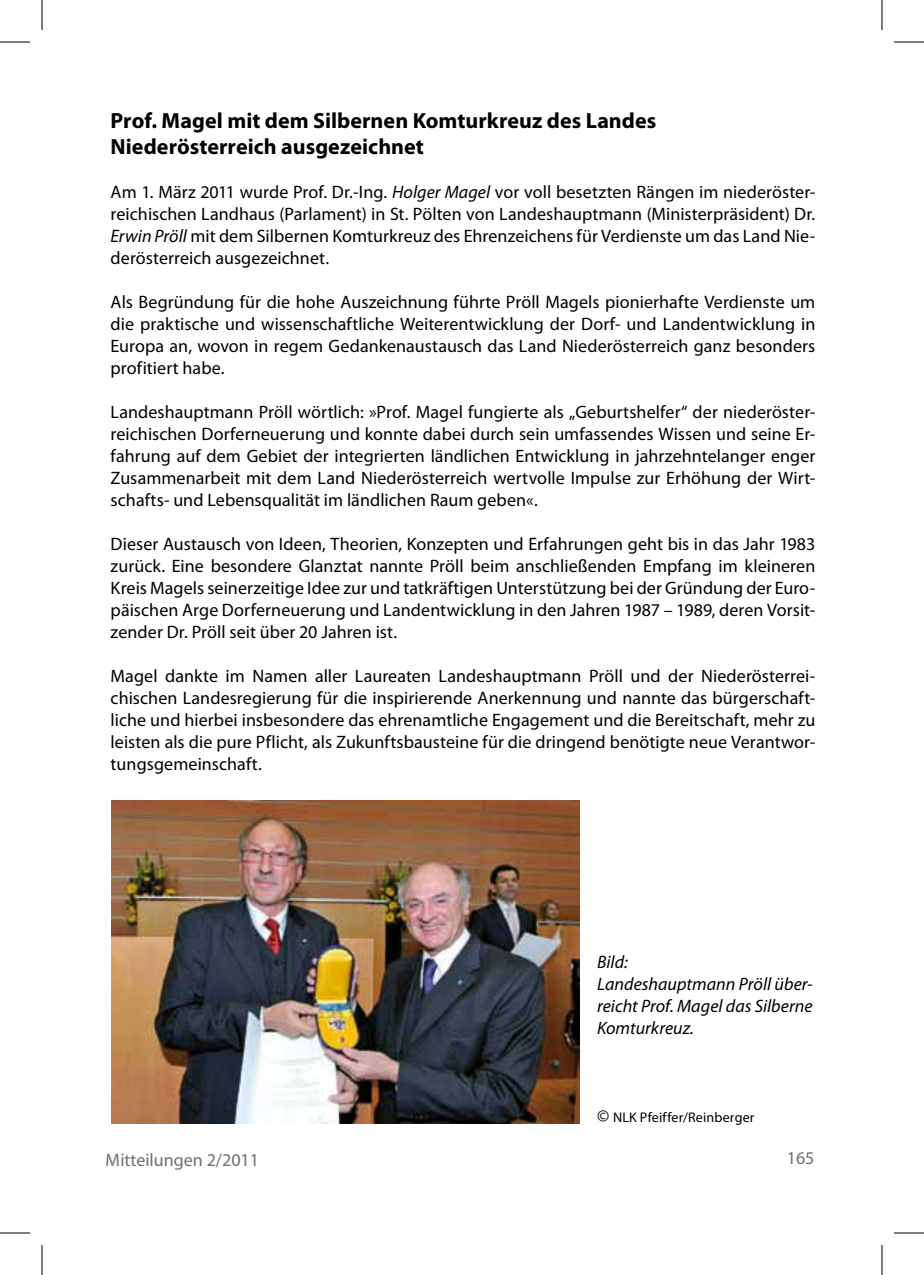
<style>
.page{position:relative;width:924px;height:1275px;background:#fff}
.page>*{position:absolute;margin:0;border:0;box-sizing:border-box;transform-origin:0 0}
.t1{font:700 22px/26px "Myriad Pro";color:#000}
.t2{font:18px/22px "Myriad Pro";letter-spacing:.005em;color:#000;text-align:justify}
.t3{font:italic 18px/22px "Myriad Pro";color:#000}
.t4{font:18px "Myriad";color:#6e6f70}
.t5{font:14px "Myriad Pro";letter-spacing:.015em;color:#000}
.s1{font-style:italic}
.s2{font-size:18px}
</style>
<div class="page">
<img style="left:111px;top:800px;width:468px;height:323px">
<hr style="left:0;top:42px;width:30px;height:1px;background:#000">
<hr style="left:893px;top:42px;width:30px;height:1px;background:#000">
<hr style="left:0;top:1232px;width:30px;height:1px;background:#000">
<hr style="left:893px;top:1232px;width:30px;height:1px;background:#000">
<hr style="left:42px;top:0;width:1px;height:30px;background:#000">
<hr style="left:42px;top:1245px;width:1px;height:30px;background:#000">
<hr style="left:881px;top:0;width:1px;height:30px;background:#000">
<hr style="left:881px;top:1245px;width:1px;height:30px;background:#000">
<p class="t1" style="left:111px;top:108px;width:547px">Prof. Magel mit dem Silbernen Komturkreuz des Landes<br>Niederösterreich ausgezeichnet</p>
<p class="t2" style="left:111px;top:181px;width:706px">Am 1. März 2011 wurde Prof. Dr.-Ing. <span class="s1">Holger Magel</span> vor voll besetzten Rängen im niederöster&shy;reichischen Landhaus (Parlament) in St. Pölten von Landeshauptmann (Ministerpräsident) Dr.<br><span class="s1">Erwin Pröll</span> mit dem Silbernen Komturkreuz des Ehrenzeichens für Verdienste um das Land Nie&shy;derösterreich ausgezeichnet.</p>
<p class="t2" style="left:111px;top:291px;width:706px">Als Begründung für die hohe Auszeichnung führte Pröll Magels pionierhafte Verdienste um die praktische und wissenschaftliche Weiterentwicklung der Dorf- und Landentwicklung in Europa an, wovon in regem Gedankenaustausch das Land Niederösterreich ganz besonders profitiert habe.</p>
<p class="t2" style="left:111px;top:401px;width:706px">Landeshauptmann Pröll wörtlich: »Prof. Magel fungierte als „Geburtshelfer“ der niederöster&shy;reichischen Dorferneuerung und konnte dabei durch sein umfassendes Wissen und seine Er&shy;fahrung auf dem Gebiet der integrierten ländlichen Entwicklung in jahrzehntelanger enger Zusammenarbeit mit dem Land Niederösterreich wertvolle Impulse zur Erhöhung der Wirt&shy;schafts- und Lebensqualität im ländlichen Raum geben«.</p>
<p class="t2" style="left:111px;top:533px;width:706px">Dieser Austausch von Ideen, Theorien, Konzepten und Erfahrungen geht bis in das Jahr 1983 zurück. Eine besondere Glanztat nannte Pröll beim anschließenden Empfang im kleineren Kreis Magels seinerzeitige Idee zur und tatkräftigen Unterstützung bei der Gründung der Euro&shy;päischen Arge Dorferneuerung und Landentwicklung in den Jahren 1987 – 1989, deren Vorsit&shy;zender Dr. Pröll seit über 20 Jahren ist.</p>
<p class="t2" style="left:111px;top:665px;width:706px">Magel dankte im Namen aller Laureaten Landeshauptmann Pröll und der Niederösterrei&shy;chischen Landesregierung für die inspirierende Anerkennung und nannte das bürgerschaft&shy;liche und hierbei insbesondere das ehrenamtliche Engagement und die Bereitschaft, mehr zu leisten als die pure Pflicht, als Zukunftsbausteine für die dringend benötigte neue Verantwor&shy;tungsgemeinschaft.</p>
<p class="t3" style="left:596px;top:951px;width:217px">Bild:<br>Landeshauptmann Pröll über&shy;reicht Prof. Magel das Silberne<br>Komturkreuz.</p>
<p class="t5" style="left:596px;top:1110px;width:159px"><span class="s2">©</span> NLK Pfeiffer/Reinberger</p>
<p class="t4" style="left:106px;top:1151px;width:155px">Mitteilungen 2/2011</p>
<p class="t4" style="left:786px;top:1149px;width:29px">165</p>
</div>
